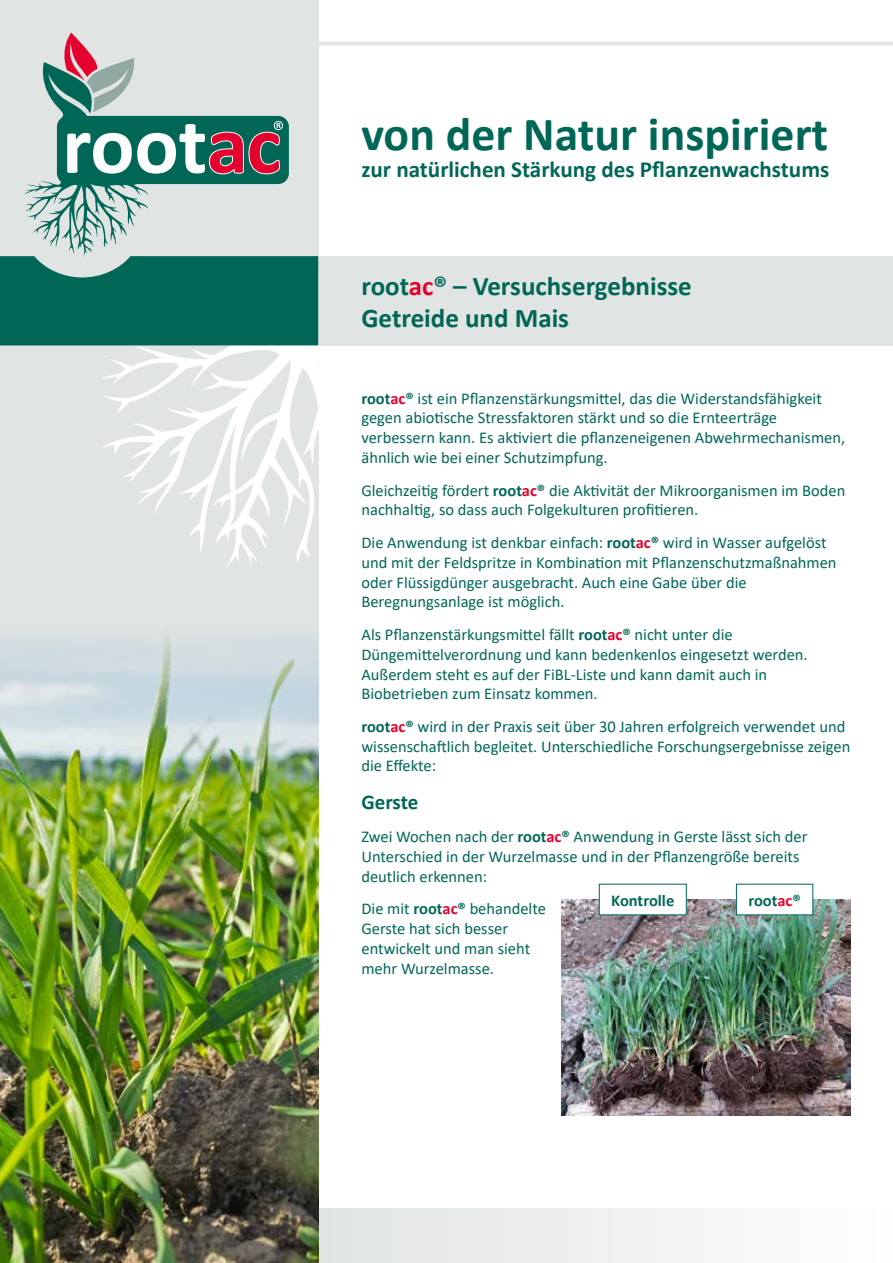
<style>
.page{position:relative;width:893px;height:1263px;background:#fff}
.page>*{position:absolute;margin:0;border:0;box-sizing:border-box;transform-origin:0 0}
.t1{font:700 47.85px "Calibri";color:#006757}
.t2{font:700 27px/32.4px "Calibri";color:#006757}
.t3{font:700 23.1px "Calibri";color:#006757}
.t4{font:700 21px "Calibri";letter-spacing:-.01em;color:#006757}
.t5{font:16.5px/19.8px "Calibri";color:#006757}
.t6{font:700 16.5px "Calibri";color:#006757}
.s1{color:#e4032e}
.s2{font-weight:700}
.s3{font-weight:700;color:#e4032e}
</style>
<div class="page">
<div style="left:316px;top:1208px;width:577px;height:55px;background:linear-gradient(to right,#dde2e0,#fff)"></div>
<div style="left:311px;top:256px;width:582px;height:89px;background:#e0e4e2"></div>
<div style="left:0;top:0;width:318px;height:1263px;background:#e0e4e2"></div>
<svg style="left:101px;top:345px;width:217px;height:223px"></svg>
<div style="left:0;top:256px;width:318px;height:89px;background:#006757"></div>
<svg style="left:24px;top:62px;width:265px;height:195px"></svg>
<svg style="left:67px;top:121px;width:216px;height:53px;background:#6d8885"></svg>
<svg style="left:59px;top:33px;width:80px;height:79px"></svg>
<hr style="left:311px;top:42px;width:582px;height:3px;background:#e0e4e2">
<img style="left:0;top:635px;width:318px;height:628px">
<img style="left:562px;top:899px;width:288px;height:217px">
<div style="left:599px;top:884px;width:87px;height:31px;background:#fff"></div>
<div style="left:736px;top:884px;width:77px;height:31px;background:#fff"></div>
<h1 class="t1" style="left:361px;top:100px;width:468px">von der Natur inspiriert</h1>
<h3 class="t3" style="left:361px;top:153px;width:469px">zur natürlichen Stärkung des Pflanzenwachstums</h3>
<h2 class="t2" style="left:361px;top:269px;width:332px">root<span class="s1">ac</span>® – Versuchsergebnisse<br>Getreide und Mais</h2>
<p class="t5" style="left:361px;top:388px;width:485px"><span class="s2">root</span><span class="s3">ac</span><span class="s2">®</span> ist ein Pflanzenstärkungsmittel, das die Widerstandsfähigkeit gegen abiotische Stressfaktoren stärkt und so die Ernteerträge verbessern kann. Es aktiviert die pflanzeneigenen Abwehrmechanismen, ähnlich wie bei einer Schutzimpfung.</p>
<p class="t5" style="left:361px;top:480px;width:485px">Gleichzeitig fördert <span class="s2">root</span><span class="s3">ac</span><span class="s2">®</span> die Aktivität der Mikroorganismen im Boden nachhaltig, so dass auch Folgekulturen profitieren.</p>
<p class="t5" style="left:361px;top:532px;width:477px">Die Anwendung ist denkbar einfach: <span class="s2">root</span><span class="s3">ac</span><span class="s2">®</span> wird in Wasser aufgelöst und mit der Feldspritze in Kombination mit Pflanzenschutzmaßnahmen oder Flüssigdünger ausgebracht. Auch eine Gabe über die Beregnungsanlage ist möglich.</p>
<p class="t5" style="left:361px;top:624px;width:448px">Als Pflanzenstärkungsmittel fällt <span class="s2">root</span><span class="s3">ac</span><span class="s2">®</span> nicht unter die Düngemittelverordnung und kann bedenkenlos eingesetzt werden.<br>Außerdem steht es auf der FiBL-Liste und kann damit auch in Biobetrieben zum Einsatz kommen.</p>
<p class="t5" style="left:361px;top:716px;width:490px"><span class="s2">root</span><span class="s3">ac</span><span class="s2">®</span> wird in der Praxis seit über 30 Jahren erfolgreich verwendet und wissenschaftlich begleitet. Unterschiedliche Forschungsergebnisse zeigen die Effekte:</p>
<p class="t4" style="left:361px;top:788px;width:58px">Gerste</p>
<p class="t5" style="left:361px;top:826px;width:448px">Zwei Wochen nach der <span class="s2">root</span><span class="s3">ac</span><span class="s2">®</span> Anwendung in Gerste lässt sich der<br>Unterschied in der Wurzelmasse und in der Pflanzengröße bereits deutlich erkennen:</p>
<p class="t5" style="left:361px;top:898px;width:186px">Die mit <span class="s2">root</span><span class="s3">ac</span><span class="s2">®</span> behandelte<br>Gerste hat sich besser entwickelt und man sieht mehr Wurzelmasse.</p>
<p class="t6" style="left:611px;top:888px;width:65px">Kontrolle</p>
<p class="t6" style="left:748px;top:888px;width:54px">root<span class="s1">ac</span>®</p>
</div>
